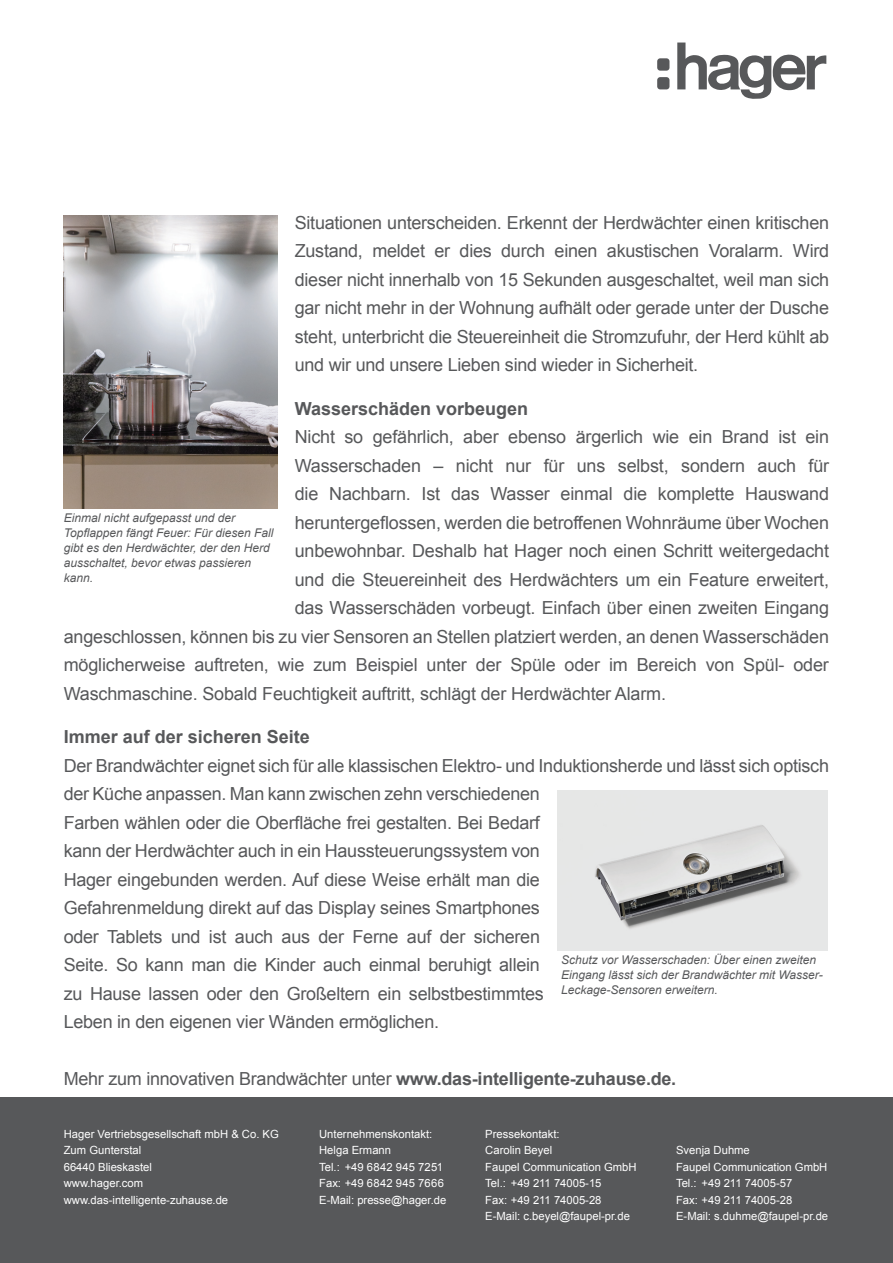
<style>
.page{position:relative;width:893px;height:1263px;background:#fff}
.page>*{position:absolute;margin:0;border:0;box-sizing:border-box;transform-origin:0 0}
.t1{font:18px/28.5px "Arial";letter-spacing:-.015em;color:#57585a;text-align:justify}
.t2{font:700 18px "Arial";color:#57585a}
.t3{font:italic 12px/15px "Arial";color:#57585a}
.t4{font:11.25px/16.5px "Arial";color:#fff}
.s1{font-weight:700}
</style>
<div class="page">
<svg style="left:677px;top:43px;width:149px;height:56px"></svg>
<div style="left:657px;top:58px;width:12px;height:13px;background:#57585a;border-radius:3px"></div>
<div style="left:657px;top:77px;width:12px;height:12px;background:#57585a;border-radius:3px"></div>
<div style="left:0;top:1097px;width:893px;height:166px;background:#57585a"></div>
<img style="left:557px;top:791px;width:271px;height:160px">
<img style="left:64px;top:215px;width:214px;height:294px">
<p class="t1" style="left:295px;top:209px;width:536px">Situationen unterscheiden. Erkennt der Herdwächter einen kritischen Zustand, meldet er dies durch einen akustischen Voralarm. Wird dieser nicht innerhalb von 15 Sekunden ausgeschaltet, weil man sich gar nicht mehr in der Wohnung aufhält oder gerade unter der Dusche steht, unterbricht die Steuereinheit die Stromzufuhr, der Herd kühlt ab und wir und unsere Lieben sind wieder in Sicherheit.</p>
<p class="t2" style="left:295px;top:397px;width:235px">Wasserschäden vorbeugen</p>
<p class="t1" style="left:295px;top:423px;width:536px">Nicht so gefährlich, aber ebenso ärgerlich wie ein Brand ist ein</p>
<p class="t1" style="left:295px;top:451px;width:536px">Wasserschaden – nicht nur für uns selbst, sondern auch für</p>
<p class="t1" style="left:295px;top:480px;width:536px">die Nachbarn. Ist das Wasser einmal die komplette Hauswand</p>
<p class="t1" style="left:295px;top:508px;width:536px">heruntergeflossen, werden die betroffenen Wohnräume über Wochen</p>
<p class="t1" style="left:295px;top:537px;width:536px">unbewohnbar. Deshalb hat Hager noch einen Schritt weitergedacht</p>
<p class="t1" style="left:295px;top:565px;width:536px">und die Steuereinheit des Herdwächters um ein Feature erweitert,</p>
<p class="t1" style="left:295px;top:594px;width:536px">das Wasserschäden vorbeugt. Einfach über einen zweiten Eingang</p>
<p class="t1" style="left:64px;top:622px;width:767px">angeschlossen, können bis zu vier Sensoren an Stellen platziert werden, an denen Wasserschäden</p>
<p class="t1" style="left:64px;top:651px;width:767px">möglicherweise auftreten, wie zum Beispiel unter der Spüle oder im Bereich von Spül- oder</p>
<p class="t1" style="left:64px;top:679px;width:604px">Waschmaschine. Sobald Feuchtigkeit auftritt, schlägt der Herdwächter Alarm.</p>
<p class="t2" style="left:64px;top:725px;width:248px">Immer auf der sicheren Seite</p>
<p class="t1" style="left:64px;top:751px;width:767px;text-align:left">Der Brandwächter eignet sich für alle klassischen Elektro- und Induktionsherde und lässt sich optisch der Küche anpassen. Man kann zwischen zehn verschiedenen<br>Farben wählen oder die Oberfläche frei gestalten. Bei Bedarf<br>kann der Herdwächter auch in ein Haussteuerungssystem von<br>Hager eingebunden werden. Auf diese Weise erhält man die<br>Gefahrenmeldung direkt auf das Display seines Smartphones<br>oder Tablets und ist auch aus der Ferne auf der sicheren<br>Seite. So kann man die Kinder auch einmal beruhigt allein<br>zu Hause lassen oder den Großeltern ein selbstbestimmtes<br>Leben in den eigenen vier Wänden ermöglichen.</p>
<p class="t3" style="left:64px;top:510px;width:211px">Einmal nicht aufgepasst und der<br>Topflappen fängt Feuer: Für diesen Fall gibt es den Herdwächter, der den Herd ausschaltet, bevor etwas passieren kann.</p>
<p class="t3" style="left:561px;top:952px;width:263px">Schutz vor Wasserschaden: Über einen zweiten<br>Eingang lässt sich der Brandwächter mit Wasser-<br>Leckage-Sensoren erweitern.</p>
<p class="t1" style="left:64px;top:1065px;width:614px">Mehr zum innovativen Brandwächter unter <span class="s1">www.das-intelligente-zuhause.de.</span></p>
<p class="t4" style="left:64px;top:1126px;width:217px">Hager Vertriebsgesellschaft mbH &amp; Co. KG<br>Zum Gunterstal<br>66440 Blieskastel<br>www.hager.com www.das-intelligente-zuhause.de</p>
<p class="t4" style="left:319px;top:1126px;width:129px">Unternehmenskontakt:<br>Helga Ermann<br>Tel.: +49 6842 945 7251<br>Fax: +49 6842 945 7666<br>E-Mail: presse@hager.de</p>
<p class="t4" style="left:485px;top:1126px;width:153px">Pressekontakt:<br>Carolin Beyel<br>Faupel Communication GmbH<br>Tel.: +49 211 74005-15<br>Fax: +49 211 74005-28<br>E-Mail: c.beyel@faupel-pr.de</p>
<p class="t4" style="left:676px;top:1142px;width:154px">Svenja Duhme<br>Faupel Communication GmbH<br>Tel.: +49 211 74005-57<br>Fax: +49 211 74005-28<br>E-Mail: s.duhme@faupel-pr.de</p>
</div>
